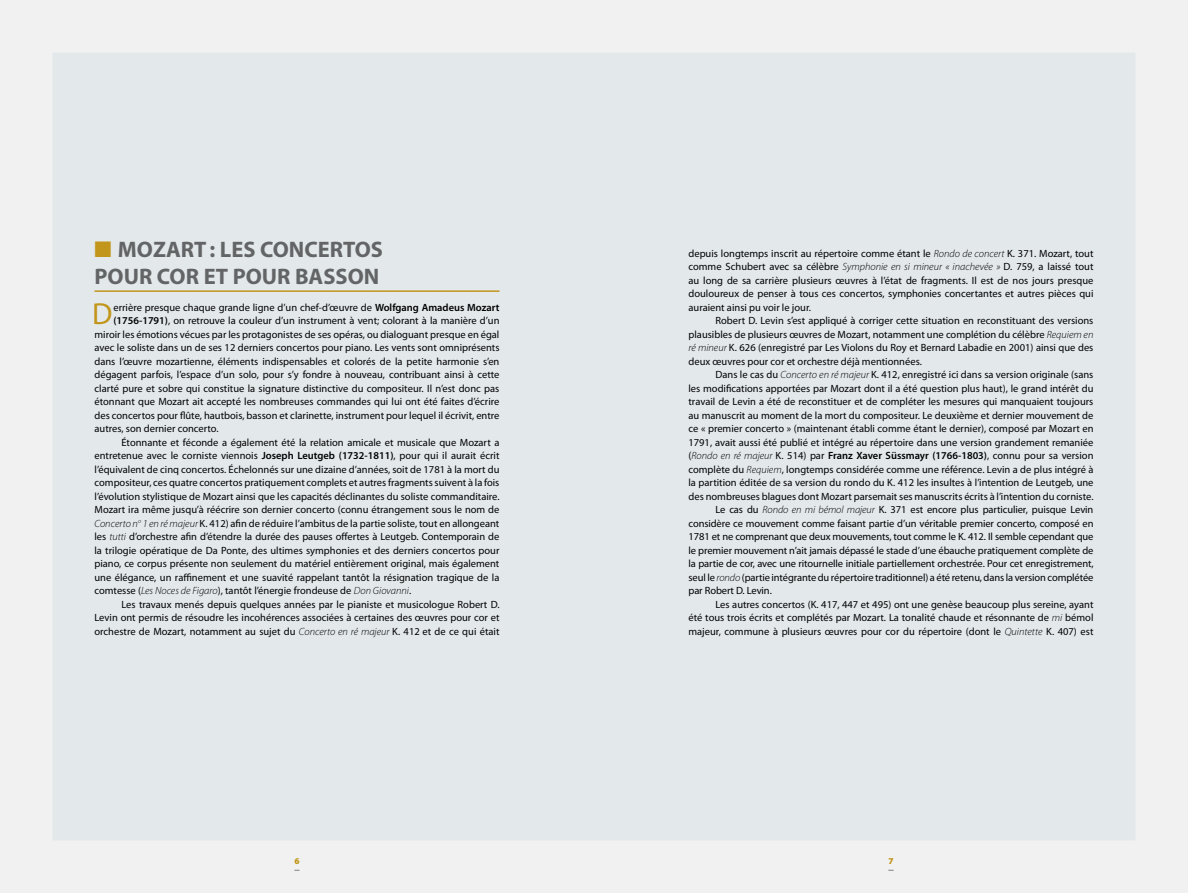
<style>
.page{position:relative;width:1188px;height:893px;background:#fff}
.page>*{position:absolute;margin:0;border:0;box-sizing:border-box;transform-origin:0 0}
.t1{font:30.6px "Myriad Pro";color:#c1961a}
.t2{font:700 22.5px/27px "Myriad Pro";color:#636466}
.t3{font:10.5px/13.5px "Myriad Pro";color:#000;text-align:justify}
.t4{font:900 9px "Myriad Pro";color:#c1961a}
.s1{color:#c1961a}
.s2{font-weight:600}
.s3{font-weight:300;font-style:italic}
</style>
<div class="page">
<div style="left:26px;top:26px;width:1136px;height:840px;background:#e3e8eb"></div>
<div style="left:0;top:0;width:1188px;height:893px;border:52px solid #f1f1f2"></div>
<hr style="left:94px;top:290px;width:406px;height:2px;background:#c1961a">
<h2 class="t2" style="left:94px;top:235px;width:290px"><span class="s1">■</span> MOZART: LES CONCERTOS<br>POUR COR ET POUR BASSON</h2>
<h1 class="t1" style="left:92px;top:295px;width:22px">D</h1>
<p class="t3" style="left:113px;top:300px;width:388px">errière presque chaque grande ligne d’un chef-d’œuvre de <span class="s2">Wolfgang Amadeus Mozart</span></p>
<p class="t3" style="left:113px;top:314px;width:388px"><span class="s2">(1756-1791)</span>, on retrouve la couleur d’un instrument à vent; colorant à la manière d’un</p>
<p class="t3" style="left:95px;top:327px;width:406px">miroir les émotions vécues par les protagonistes de ses opéras, ou dialoguant presque en égal</p>
<p class="t3" style="left:95px;top:341px;width:407px">avec le soliste dans un de ses 12 derniers concertos pour piano. Les vents sont omniprésents</p>
<p class="t3" style="left:95px;top:354px;width:406px">dans l’œuvre mozartienne, éléments indispensables et colorés de la petite harmonie s’en</p>
<p class="t3" style="left:95px;top:368px;width:407px">dégagent parfois, l’espace d’un solo, pour s’y fondre à nouveau, contribuant ainsi à cette</p>
<p class="t3" style="left:95px;top:381px;width:406px">clarté pure et sobre qui constitue la signature distinctive du compositeur. Il n’est donc pas</p>
<p class="t3" style="left:95px;top:395px;width:406px">étonnant que Mozart ait accepté les nombreuses commandes qui lui ont été faites d’écrire</p>
<p class="t3" style="left:95px;top:408px;width:406px">des concertos pour flûte, hautbois, basson et clarinette, instrument pour lequel il écrivit, entre</p>
<p class="t3" style="left:95px;top:422px;width:126px">autres, son dernier concerto.</p>
<p class="t3" style="left:122px;top:435px;width:379px">Étonnante et féconde a également été la relation amicale et musicale que Mozart a</p>
<p class="t3" style="left:95px;top:449px;width:406px">entretenue avec le corniste viennois <span class="s2">Joseph Leutgeb (1732-1811)</span>, pour qui il aurait écrit</p>
<p class="t3" style="left:95px;top:462px;width:406px">l’équivalent de cinq concertos. Échelonnés sur une dizaine d’années, soit de 1781 à la mort du</p>
<p class="t3" style="left:95px;top:476px;width:406px">compositeur, ces quatre concertos pratiquement complets et autres fragments suivent à la fois</p>
<p class="t3" style="left:95px;top:489px;width:407px">l’évolution stylistique de Mozart ainsi que les capacités déclinantes du soliste commanditaire.</p>
<p class="t3" style="left:95px;top:503px;width:406px">Mozart ira même jusqu’à réécrire son dernier concerto (connu étrangement sous le nom de</p>
<p class="t3" style="left:95px;top:516px;width:406px"><span class="s3">Concerto n</span><sup>o</sup> <span class="s3">1 en ré majeur</span> K. 412) afin de réduire l’ambitus de la partie soliste, tout en allongeant</p>
<p class="t3" style="left:94px;top:530px;width:406px">les <span class="s3">tutti</span> d’orchestre afin d’étendre la durée des pauses offertes à Leutgeb. Contemporain de</p>
<p class="t3" style="left:94px;top:543px;width:406px">la trilogie opératique de Da Ponte, des ultimes symphonies et des derniers concertos pour</p>
<p class="t3" style="left:94px;top:557px;width:406px">piano, ce corpus présente non seulement du matériel entièrement original, mais également</p>
<p class="t3" style="left:94px;top:570px;width:406px">une élégance, un raffinement et une suavité rappelant tantôt la résignation tragique de la</p>
<p class="t3" style="left:94px;top:584px;width:318px">comtesse (<span class="s3">Les Noces de Figaro</span>), tantôt l’énergie frondeuse de <span class="s3">Don Giovanni</span>.</p>
<p class="t3" style="left:121px;top:597px;width:380px">Les travaux menés depuis quelques années par le pianiste et musicologue Robert D.</p>
<p class="t3" style="left:94px;top:611px;width:406px">Levin ont permis de résoudre les incohérences associées à certaines des œuvres pour cor et</p>
<p class="t3" style="left:94px;top:624px;width:407px">orchestre de Mozart, notamment au sujet du <span class="s3">Concerto en ré majeur</span> K. 412 et de ce qui était</p>
<p class="t3" style="left:689px;top:246px;width:407px">depuis longtemps inscrit au répertoire comme étant le <span class="s3">Rondo de concert</span> K. 371. Mozart, tout comme Schubert avec sa célèbre <span class="s3">Symphonie en si mineur « inachevée »</span> D. 759, a laissé tout au long de sa carrière plusieurs œuvres à l’état de fragments. Il est de nos jours presque douloureux de penser à tous ces concertos, symphonies concertantes et autres pièces qui auraient ainsi pu voir le jour.</p>
<p class="t3" style="left:689px;top:314px;width:407px;text-indent:27px">Robert D. Levin s’est appliqué à corriger cette situation en reconstituant des versions plausibles de plusieurs œuvres de Mozart, notamment une complétion du célèbre <span class="s3">Requiem en ré mineur</span> K. 626 (enregistré par Les Violons du Roy et Bernard Labadie en 2001) ainsi que des deux œuvres pour cor et orchestre déjà mentionnées.</p>
<p class="t3" style="left:715px;top:368px;width:379px">Dans le cas du <span class="s3">Concerto en ré majeur</span> K. 412, enregistré ici dans sa version originale (sans</p>
<p class="t3" style="left:689px;top:381px;width:407px">les modifications apportées par Mozart dont il a été question plus haut), le grand intérêt du</p>
<p class="t3" style="left:689px;top:395px;width:406px">travail de Levin a été de reconstituer et de compléter les mesures qui manquaient toujours</p>
<p class="t3" style="left:689px;top:408px;width:406px">au manuscrit au moment de la mort du compositeur. Le deuxième et dernier mouvement de</p>
<p class="t3" style="left:689px;top:422px;width:407px">ce « premier concerto » (maintenant établi comme étant le dernier), composé par Mozart en</p>
<p class="t3" style="left:689px;top:435px;width:406px">1791, avait aussi été publié et intégré au répertoire dans une version grandement remaniée</p>
<p class="t3" style="left:689px;top:449px;width:407px">(<span class="s3">Rondo en ré majeur</span> K. 514) par <span class="s2">Franz Xaver Süssmayr (1766-1803)</span>, connu pour sa version</p>
<p class="t3" style="left:689px;top:462px;width:407px">complète du <span class="s3">Requiem</span>, longtemps considérée comme une référence. Levin a de plus intégré à</p>
<p class="t3" style="left:689px;top:476px;width:407px">la partition éditée de sa version du rondo du K. 412 les insultes à l’intention de Leutgeb, une</p>
<p class="t3" style="left:689px;top:489px;width:407px">des nombreuses blagues dont Mozart parsemait ses manuscrits écrits à l’intention du corniste.</p>
<p class="t3" style="left:715px;top:503px;width:379px">Le cas du <span class="s3">Rondo en mi bémol majeur</span> K. 371 est encore plus particulier, puisque Levin</p>
<p class="t3" style="left:689px;top:516px;width:407px">considère ce mouvement comme faisant partie d’un véritable premier concerto, composé en</p>
<p class="t3" style="left:689px;top:530px;width:407px">1781 et ne comprenant que deux mouvements, tout comme le K. 412. Il semble cependant que</p>
<p class="t3" style="left:689px;top:543px;width:406px">le premier mouvement n’ait jamais dépassé le stade d’une ébauche pratiquement complète de</p>
<p class="t3" style="left:689px;top:557px;width:407px">la partie de cor, avec une ritournelle initiale partiellement orchestrée. Pour cet enregistrement,</p>
<p class="t3" style="left:689px;top:570px;width:407px">seul le <span class="s3">rondo</span> (partie intégrante du répertoire traditionnel) a été retenu, dans la version complétée</p>
<p class="t3" style="left:689px;top:584px;width:85px">par Robert D. Levin.</p>
<p class="t3" style="left:715px;top:597px;width:379px">Les autres concertos (K. 417, 447 et 495) ont une genèse beaucoup plus sereine, ayant</p>
<p class="t3" style="left:689px;top:611px;width:406px">été tous trois écrits et complétés par Mozart. La tonalité chaude et résonnante de <span class="s3">mi</span> bémol</p>
<p class="t3" style="left:689px;top:624px;width:406px">majeur, commune à plusieurs œuvres pour cor du répertoire (dont le <span class="s3">Quintette</span> K. 407) est</p>
<p class="t4" style="left:294px;top:856px;width:7px">6</p>
<p class="t4" style="left:888px;top:856px;width:7px">7</p>
</div>
